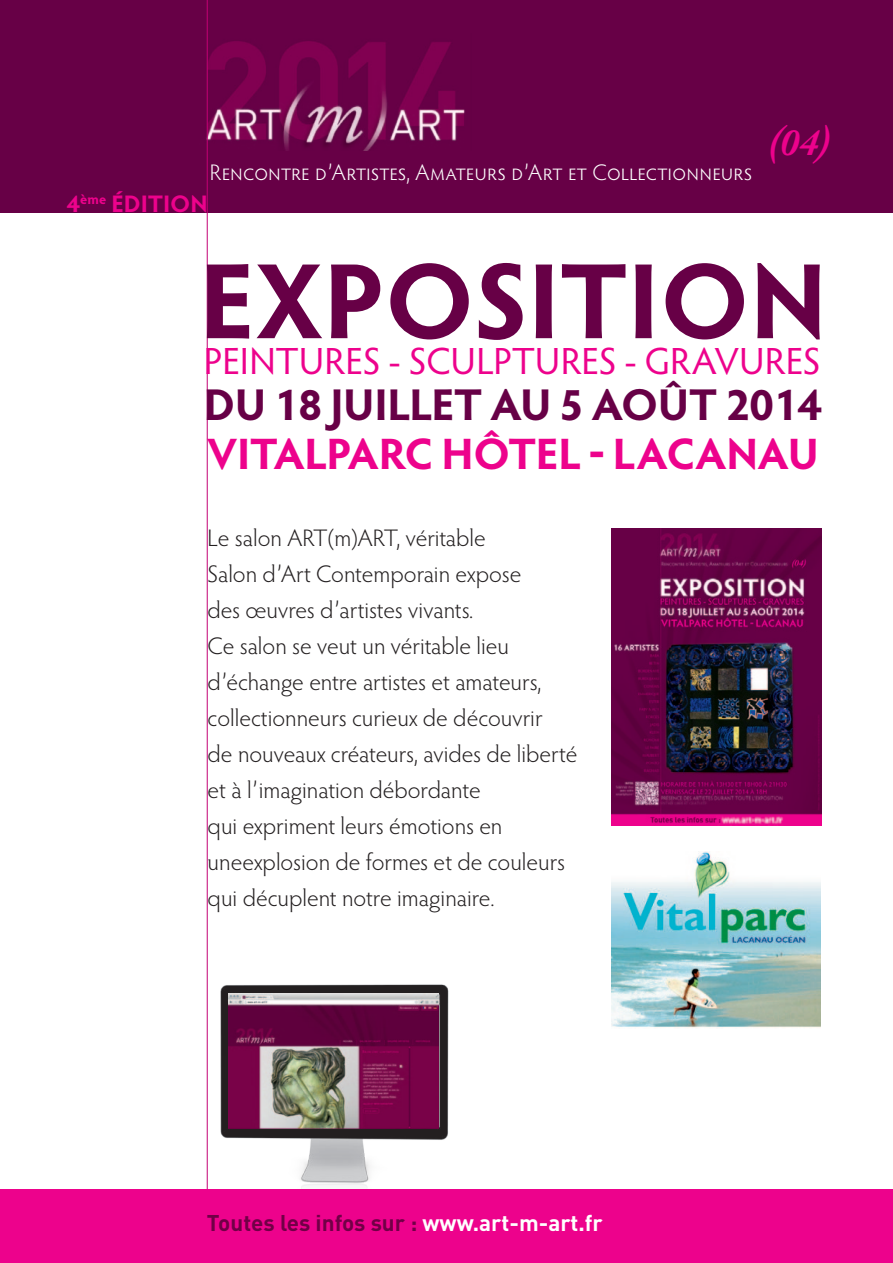
<style>
.page{position:relative;width:893px;height:1263px;background:#fff}
.page>*{position:absolute;margin:0;border:0;box-sizing:border-box;transform-origin:0 0}
.t1{font:700 107.55px "Hypatia Sans Pro";letter-spacing:.005em;color:#670046}
.t2{font:700 44.55px "Hypatia Sans Pro";letter-spacing:-.01em;color:#670046}
.t3{font:700 44.1px "Hypatia Sans Pro";letter-spacing:-.01em;color:#ed028c}
.t4{font:italic 700 38.7px "Adobe Caslon Pro";color:#ed028c}
.t5{font:37.95px "Hypatia Sans Pro";letter-spacing:-.005em;color:#ed028c}
.t6{font:300 24px/36px "Hypatia Sans Pro";color:#231f20}
.t7{font:700 24px "Hypatia Sans Pro";letter-spacing:-.005em;color:#ed028c}
.t8{font:300 22.5px "Hypatia Sans Pro";letter-spacing:.005em;color:#fff}
.t9{font:700 22.5px "DIN";color:#700046}
.s1{color:#fff}
</style>
<div class="page">
<div style="left:0;top:0;width:893px;height:213px;background:#670046"></div>
<img style="left:206px;top:34px;width:259px;height:117px">
<hr style="left:207px;top:0;width:1px;height:1263px;background:#c30175">
<img style="left:611px;top:528px;width:211px;height:298px">
<img style="left:611px;top:851px;width:210px;height:177px">
<img style="left:215px;top:984px;width:240px;height:206px">
<img style="left:229px;top:993px;width:209px;height:135px">
<div style="left:0;top:1190px;width:893px;height:73px;background:#ed028c"></div>
<p class="t8" style="left:210px;top:158px;width:544px">Rencontre d’Artistes, Amateurs d’Art et Collectionneurs</p>
<p class="t7" style="left:67px;top:187px;width:142px">4<sup>ÈME</sup> ÉDITION</p>
<h3 class="t4" style="left:768px;top:119px;width:63px">(04)</h3>
<h1 class="t1" style="left:199px;top:225px;width:629px">EXPOSITION</h1>
<h3 class="t5" style="left:204px;top:335px;width:618px">PEINTURES - SCULPTURES - GRAVURES</h3>
<h2 class="t2" style="left:204px;top:373px;width:620px">DU 18 JUILLET AU 5 AOÛT 2014</h2>
<h3 class="t3" style="left:207px;top:422px;width:613px">VITALPARC HÔTEL - LACANAU</h3>
<p class="t6" style="left:208px;top:519px;width:371px">Le salon ART(m)ART, véritable<br>Salon d’Art Contemporain expose<br>des œuvres d’artistes vivants.<br>Ce salon se veut un véritable lieu d’échange entre artistes et amateurs, collectionneurs curieux de découvrir<br>de nouveaux créateurs, avides de liberté et à l’imagination débordante<br>qui expriment leurs émotions en uneexplosion de formes et de couleurs qui décuplent notre imaginaire.</p>
<p class="t9" style="left:207px;top:1208px;width:397px">Toutes les infos sur : <span class="s1">www.art-m-art.fr</span></p>
</div>
